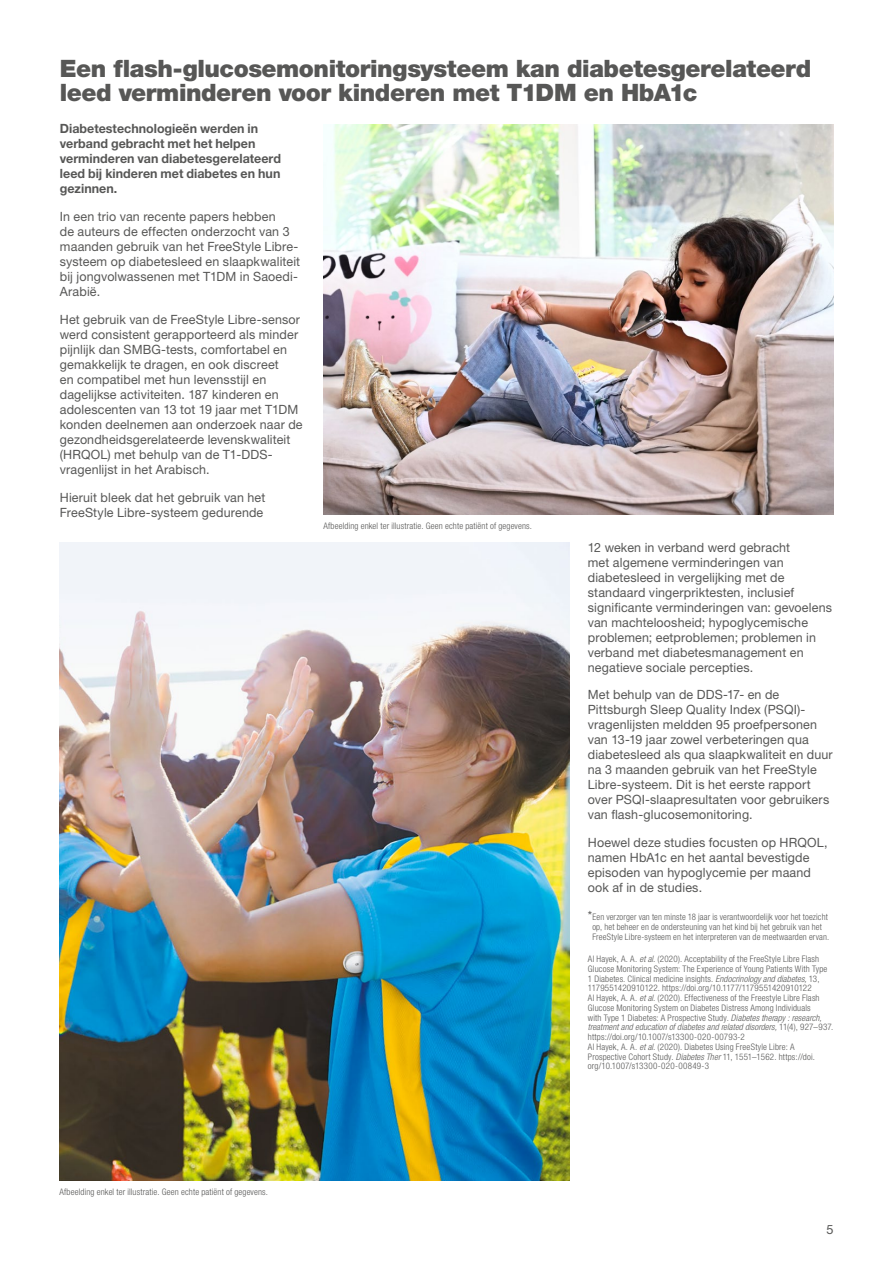
<style>
.page{position:relative;width:893px;height:1263px;background:#fff}
.page>*{position:absolute;margin:0;border:0;box-sizing:border-box;transform-origin:0 0}
.t1{font:900 24px/24px "Helvetica Neue LT Std";letter-spacing:-.02em;color:#575756}
.t2{font:12.75px/15px "Helvetica Neue LT Std";letter-spacing:.01em;color:#575756}
.t3{font:700 12.75px/15px "Helvetica Neue LT Std";color:#575756}
.t4{font:300 condensed 9px/9.8px "Helvetica Neue LT Std";letter-spacing:.02em;color:#575756;text-align:center}
.s1{font-weight:400;font-stretch:normal;font-size:12.75px}
.s2{font-style:italic}
</style>
<div class="page">
<img style="left:323px;top:124px;width:510px;height:390px">
<img style="left:60px;top:543px;width:509px;height:638px">
<h1 class="t1" style="left:60px;top:56px;width:753px">Een flash-glucosemonitoringsysteem kan diabetesgerelateerd leed verminderen voor kinderen met T1DM en HbA1c</h1>
<p class="t3" style="left:60px;top:121px;width:223px">Diabetestechnologieën werden in verband gebracht met het helpen verminderen van diabetesgerelateerd leed bij kinderen met diabetes en hun gezinnen.</p>
<p class="t2" style="left:60px;top:209px;width:242px">In een trio van recente papers hebben<br>de auteurs de effecten onderzocht van 3 maanden gebruik van het FreeStyle Libre&shy;systeem op diabetesleed en slaapkwaliteit bij jongvolwassenen met T1DM in Saoedi-Arabië.</p>
<p class="t2" style="left:60px;top:312px;width:244px">Het gebruik van de FreeStyle Libre-sensor werd consistent gerapporteerd als minder pijnlijk dan SMBG-tests, comfortabel en gemakkelijk te dragen, en ook discreet<br>en compatibel met hun levensstijl en dagelijkse activiteiten. 187 kinderen en adolescenten van 13 tot 19 jaar met T1DM konden deelnemen aan onderzoek naar de gezondheidsgerelateerde levenskwaliteit (HRQOL) met behulp van de T1-DDS&shy;vragenlijst in het Arabisch.</p>
<p class="t2" style="left:60px;top:489px;width:207px">Hieruit bleek dat het gebruik van het<br>FreeStyle Libre-systeem gedurende</p>
<p class="t2" style="left:588px;top:539px;width:246px">12 weken in verband werd gebracht<br>met algemene verminderingen van diabetesleed in vergelijking met de standaard vingerpriktesten, inclusief significante verminderingen van: gevoelens van machteloosheid; hypoglycemische problemen; eetproblemen; problemen in verband met diabetesmanagement en negatieve sociale percepties.</p>
<p class="t2" style="left:588px;top:687px;width:246px">Met behulp van de DDS-17- en de Pittsburgh Sleep Quality Index (PSQI)- vragenlijsten meldden 95 proefpersonen van 13-19 jaar zowel verbeteringen qua diabetesleed als qua slaapkwaliteit en duur na 3 maanden gebruik van het FreeStyle Libre-systeem. Dit is het eerste rapport over PSQI-slaapresultaten voor gebruikers van flash-glucosemonitoring.</p>
<p class="t2" style="left:588px;top:835px;width:241px">Hoewel deze studies focusten op HRQOL, namen HbA1c en het aantal bevestigde episoden van hypoglycemie per maand ook af in de studies.</p>
<p class="t4" style="left:588px;top:912px;width:243px"><span class="s1">*</span>Een verzorger van ten minste 18 jaar is verantwoordelijk voor het toezicht op, het beheer en de ondersteuning van het kind bij het gebruik van het<br>FreeStyle Libre-systeem en het interpreteren van de meetwaarden ervan.</p>
<p class="t4" style="left:588px;top:954px;width:247px;text-align:left">Al Hayek, A. A. <span class="s2">et al.</span> (2020). Acceptability of the FreeStyle Libre Flash Glucose Monitoring System: The Experience of Young Patients With Type 1 Diabetes. Clinical medicine insights. <span class="s2">Endocrinology and diabetes,</span> 13, 1179551420910122. https://doi.org/10.1177/1179551420910122<br>Al Hayek, A. A. <span class="s2">et al.</span> (2020). Effectiveness of the Freestyle Libre Flash Glucose Monitoring System on Diabetes Distress Among Individuals<br>with Type 1 Diabetes: A Prospective Study. <span class="s2">Diabetes therapy : research, treatment and education of diabetes and related disorders,</span> 11(4), 927–937. https://doi.org/10.1007/s13300-020-00793-2<br>Al Hayek, A. A. <span class="s2">et al.</span> (2020). Diabetes Using FreeStyle Libre: A Prospective Cohort Study. <span class="s2">Diabetes Ther</span> 11, 1551–1562. https://doi. org/10.1007/s13300-020-00849-3</p>
<p class="t4" style="left:323px;top:520px;width:210px">Afbeelding enkel ter illustratie. Geen echte patiënt of gegevens.</p>
<p class="t4" style="left:60px;top:1187px;width:210px">Afbeelding enkel ter illustratie. Geen echte patiënt of gegevens.</p>
<p class="t2" style="left:826px;top:1221px;width:9px">5</p>
</div>
